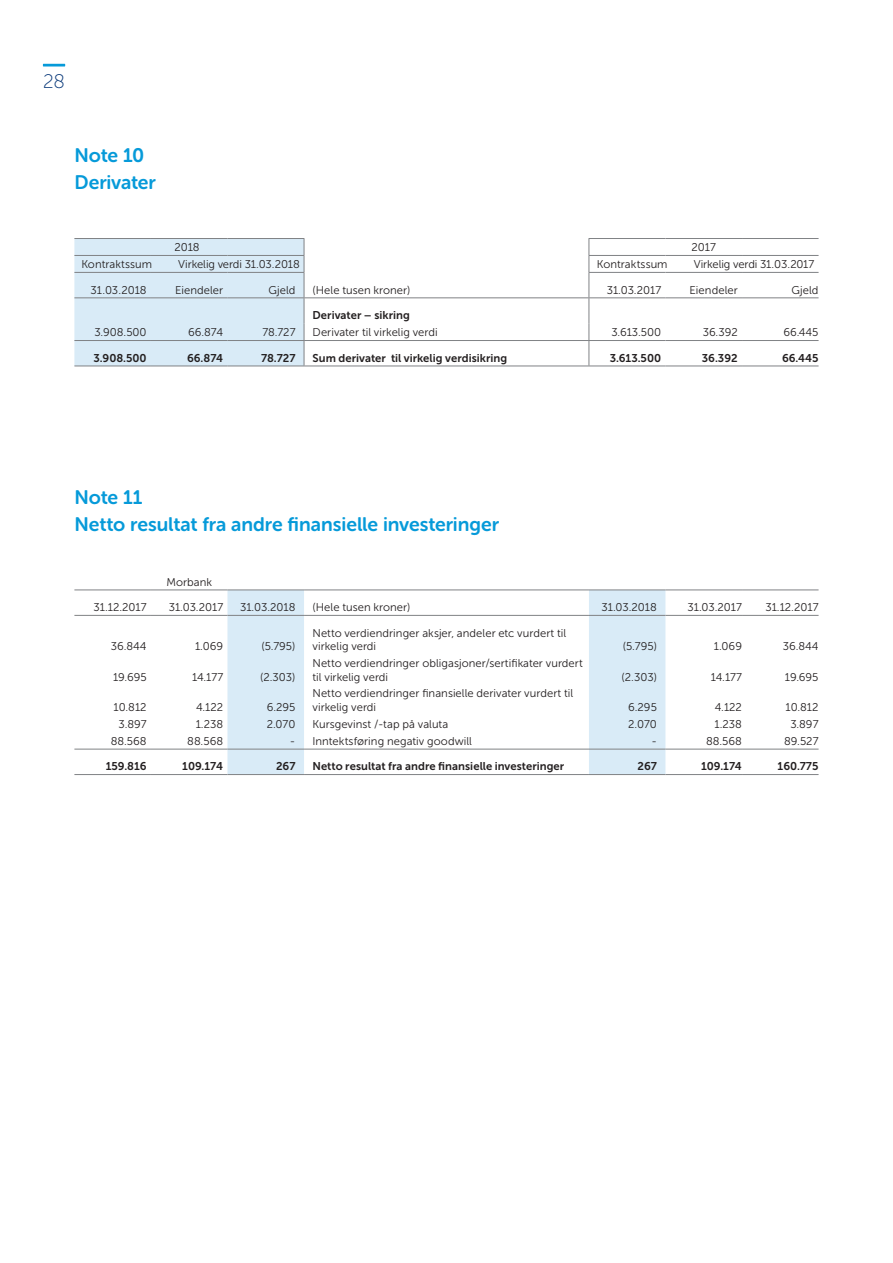
<style>
.page{position:relative;width:893px;height:1263px;background:#fff}
.page>*{position:absolute;margin:0;border:0;box-sizing:border-box;transform-origin:0 0}
.t1{font:19.5px/27px "Museo Sans Rounded 700";letter-spacing:-.005em;color:#069ad9}
.t2{font:19.5px "Museo Sans Rounded 100";color:#083879}
.t3{font:11.25px/13.5px "Museo Sans 300";color:#231f20}
.t4{font:11.25px "Museo Sans 700";color:#231f20}
</style>
<div class="page">
<hr style="left:43px;top:64px;width:22px;height:3px;background:#069ad9">
<svg style="left:74px;top:238px;width:231px;height:128px;background:#d5e7f2"></svg>
<hr style="left:74px;top:297px;width:77px;height:1px;background:#808285">
<hr style="left:151px;top:297px;width:76px;height:1px;background:#808285">
<hr style="left:227px;top:297px;width:77px;height:1px;background:#808285">
<hr style="left:304px;top:297px;width:285px;height:1px;background:#808285">
<hr style="left:74px;top:366px;width:77px;height:1px;background:#808285">
<hr style="left:151px;top:366px;width:76px;height:1px;background:#808285">
<hr style="left:227px;top:366px;width:77px;height:1px;background:#808285">
<hr style="left:304px;top:340px;width:285px;height:1px;background:#808285">
<hr style="left:589px;top:340px;width:76px;height:1px;background:#808285">
<hr style="left:665px;top:340px;width:77px;height:1px;background:#808285">
<hr style="left:742px;top:340px;width:77px;height:1px;background:#808285">
<hr style="left:304px;top:366px;width:285px;height:1px;background:#808285">
<hr style="left:589px;top:366px;width:76px;height:1px;background:#808285">
<hr style="left:665px;top:366px;width:77px;height:1px;background:#808285">
<hr style="left:742px;top:366px;width:77px;height:1px;background:#808285">
<hr style="left:589px;top:238px;width:76px;height:1px;background:#808285">
<hr style="left:665px;top:238px;width:77px;height:1px;background:#808285">
<hr style="left:742px;top:238px;width:77px;height:1px;background:#808285">
<hr style="left:589px;top:255px;width:76px;height:1px;background:#808285">
<hr style="left:665px;top:255px;width:77px;height:1px;background:#808285">
<hr style="left:742px;top:255px;width:77px;height:1px;background:#808285">
<hr style="left:589px;top:272px;width:76px;height:1px;background:#808285">
<svg style="left:589px;top:239px;width:1px;height:127px"></svg>
<hr style="left:665px;top:272px;width:77px;height:1px;background:#808285">
<hr style="left:742px;top:272px;width:77px;height:1px;background:#808285">
<hr style="left:589px;top:297px;width:76px;height:1px;background:#808285">
<hr style="left:665px;top:297px;width:77px;height:1px;background:#808285">
<hr style="left:742px;top:297px;width:77px;height:1px;background:#808285">
<svg style="left:227px;top:590px;width:438px;height:184px"></svg>
<hr style="left:74px;top:589px;width:77px;height:1px;background:#808285">
<hr style="left:151px;top:589px;width:76px;height:1px;background:#808285">
<hr style="left:227px;top:589px;width:77px;height:1px;background:#808285">
<hr style="left:304px;top:589px;width:285px;height:1px;background:#808285">
<hr style="left:589px;top:589px;width:76px;height:1px;background:#808285">
<hr style="left:665px;top:589px;width:77px;height:1px;background:#808285">
<hr style="left:742px;top:589px;width:77px;height:1px;background:#808285">
<hr style="left:74px;top:615px;width:77px;height:1px;background:#808285">
<hr style="left:151px;top:615px;width:76px;height:1px;background:#808285">
<hr style="left:227px;top:615px;width:77px;height:1px;background:#808285">
<hr style="left:304px;top:615px;width:285px;height:1px;background:#808285">
<hr style="left:589px;top:615px;width:76px;height:1px;background:#808285">
<hr style="left:665px;top:615px;width:77px;height:1px;background:#808285">
<hr style="left:742px;top:615px;width:77px;height:1px;background:#808285">
<hr style="left:74px;top:749px;width:77px;height:1px;background:#808285">
<hr style="left:151px;top:749px;width:76px;height:1px;background:#808285">
<hr style="left:227px;top:749px;width:77px;height:1px;background:#808285">
<hr style="left:304px;top:749px;width:285px;height:1px;background:#808285">
<hr style="left:589px;top:749px;width:76px;height:1px;background:#808285">
<hr style="left:665px;top:749px;width:77px;height:1px;background:#808285">
<hr style="left:742px;top:749px;width:77px;height:1px;background:#808285">
<hr style="left:74px;top:774px;width:77px;height:1px;background:#808285">
<hr style="left:151px;top:774px;width:76px;height:1px;background:#808285">
<hr style="left:227px;top:774px;width:77px;height:1px;background:#808285">
<hr style="left:304px;top:774px;width:285px;height:1px;background:#808285">
<hr style="left:589px;top:774px;width:76px;height:1px;background:#808285">
<hr style="left:665px;top:774px;width:77px;height:1px;background:#808285">
<hr style="left:742px;top:774px;width:77px;height:1px;background:#808285">
<h1 class="t2" style="left:43px;top:71px;width:24px">28</h1>
<h1 class="t1" style="left:74px;top:142px;width:83px">Note 10<br>Derivater</h1>
<p class="t3" style="left:174px;top:241px;width:27px">2018</p>
<p class="t3" style="left:692px;top:241px;width:26px">2017</p>
<p class="t3" style="left:81px;top:258px;width:72px">Kontraktssum</p>
<p class="t3" style="left:178px;top:258px;width:123px">Virkelig verdi 31.03.2018</p>
<p class="t3" style="left:597px;top:258px;width:72px">Kontraktssum</p>
<p class="t3" style="left:694px;top:258px;width:122px">Virkelig verdi 31.03.2017</p>
<p class="t3" style="left:91px;top:283px;width:58px">31.03.2018</p>
<p class="t3" style="left:175px;top:283px;width:50px">Eiendeler</p>
<p class="t3" style="left:268px;top:283px;width:29px">Gjeld</p>
<p class="t3" style="left:313px;top:283px;width:99px">(Hele tusen kroner)</p>
<p class="t3" style="left:607px;top:283px;width:56px">31.03.2017</p>
<p class="t3" style="left:690px;top:283px;width:50px">Eiendeler</p>
<p class="t3" style="left:791px;top:283px;width:29px">Gjeld</p>
<p class="t4" style="left:313px;top:309px;width:99px">Derivater – sikring</p>
<p class="t3" style="left:94px;top:326px;width:54px">3.908.500</p>
<p class="t3" style="left:188px;top:326px;width:36px">66.874</p>
<p class="t3" style="left:262px;top:326px;width:35px">78.727</p>
<p class="t3" style="left:313px;top:326px;width:127px">Derivater til virkelig verdi</p>
<p class="t3" style="left:611px;top:326px;width:51px">3.613.500</p>
<p class="t3" style="left:703px;top:326px;width:37px">36.392</p>
<p class="t3" style="left:783px;top:326px;width:37px">66.445</p>
<p class="t4" style="left:93px;top:352px;width:55px">3.908.500</p>
<p class="t4" style="left:187px;top:352px;width:38px">66.874</p>
<p class="t4" style="left:261px;top:352px;width:36px">78.727</p>
<p class="t4" style="left:312px;top:352px;width:196px">Sum derivater til virkelig verdisikring</p>
<p class="t4" style="left:610px;top:352px;width:53px">3.613.500</p>
<p class="t4" style="left:702px;top:352px;width:37px">36.392</p>
<p class="t4" style="left:782px;top:352px;width:38px">66.445</p>
<h1 class="t1" style="left:74px;top:484px;width:426px">Note 11<br>Netto resultat fra andre finansielle investeringer</h1>
<p class="t3" style="left:166px;top:575px;width:47px">Morbank</p>
<p class="t3" style="left:93px;top:601px;width:55px">31.12.2017</p>
<p class="t3" style="left:169px;top:601px;width:56px">31.03.2017</p>
<p class="t3" style="left:240px;top:601px;width:57px">31.03.2018</p>
<p class="t3" style="left:313px;top:601px;width:99px">(Hele tusen kroner)</p>
<p class="t3" style="left:601px;top:601px;width:57px">31.03.2018</p>
<p class="t3" style="left:687px;top:601px;width:56px">31.03.2017</p>
<p class="t3" style="left:765px;top:601px;width:55px">31.12.2017</p>
<p class="t3" style="left:111px;top:639px;width:37px">36.844</p>
<p class="t3" style="left:195px;top:639px;width:30px">1.069</p>
<p class="t3" style="left:261px;top:639px;width:36px">(5.795)</p>
<p class="t3" style="left:313px;top:626px;width:255px">Netto verdiendringer aksjer, andeler etc vurdert til virkelig verdi</p>
<p class="t3" style="left:623px;top:639px;width:36px">(5.795)</p>
<p class="t3" style="left:714px;top:639px;width:30px">1.069</p>
<p class="t3" style="left:783px;top:639px;width:37px">36.844</p>
<p class="t3" style="left:113px;top:670px;width:35px">19.695</p>
<p class="t3" style="left:192px;top:670px;width:33px">14.177</p>
<p class="t3" style="left:260px;top:670px;width:37px">(2.303)</p>
<p class="t3" style="left:114px;top:700px;width:35px">10.812</p>
<p class="t3" style="left:196px;top:700px;width:29px">4.122</p>
<p class="t3" style="left:267px;top:700px;width:30px">6.295</p>
<p class="t3" style="left:312px;top:656px;width:272px">Netto verdiendringer obligasjoner/sertifikater vurdert til virkelig verdi</p>
<p class="t3" style="left:312px;top:687px;width:262px">Netto verdiendringer finansielle derivater vurdert til virkelig verdi</p>
<p class="t3" style="left:622px;top:670px;width:37px">(2.303)</p>
<p class="t3" style="left:711px;top:670px;width:33px">14.177</p>
<p class="t3" style="left:785px;top:670px;width:35px">19.695</p>
<p class="t3" style="left:628px;top:700px;width:30px">6.295</p>
<p class="t3" style="left:715px;top:700px;width:29px">4.122</p>
<p class="t3" style="left:785px;top:700px;width:35px">10.812</p>
<p class="t3" style="left:119px;top:717px;width:30px">3.897</p>
<p class="t3" style="left:196px;top:717px;width:29px">1.238</p>
<p class="t3" style="left:267px;top:717px;width:30px">2.070</p>
<p class="t3" style="left:312px;top:717px;width:137px">Kursgevinst /-tap på valuta</p>
<p class="t3" style="left:628px;top:717px;width:30px">2.070</p>
<p class="t3" style="left:714px;top:717px;width:29px">1.238</p>
<p class="t3" style="left:790px;top:717px;width:30px">3.897</p>
<p class="t3" style="left:111px;top:734px;width:37px">88.568</p>
<p class="t3" style="left:187px;top:734px;width:37px">88.568</p>
<p class="t3" style="left:290px;top:734px;width:184px">- Inntektsføring negativ goodwill</p>
<p class="t3" style="left:651px;top:734px;width:7px">-</p>
<p class="t3" style="left:706px;top:734px;width:37px">88.568</p>
<p class="t3" style="left:784px;top:734px;width:36px">89.527</p>
<p class="t4" style="left:106px;top:760px;width:42px">159.816</p>
<p class="t4" style="left:182px;top:760px;width:42px">109.174</p>
<p class="t4" style="left:276px;top:760px;width:21px">267</p>
<p class="t4" style="left:312px;top:760px;width:253px">Netto resultat fra andre finansielle investeringer</p>
<p class="t4" style="left:637px;top:760px;width:21px">267</p>
<p class="t4" style="left:701px;top:760px;width:42px">109.174</p>
<p class="t4" style="left:778px;top:760px;width:42px">160.775</p>
</div>
